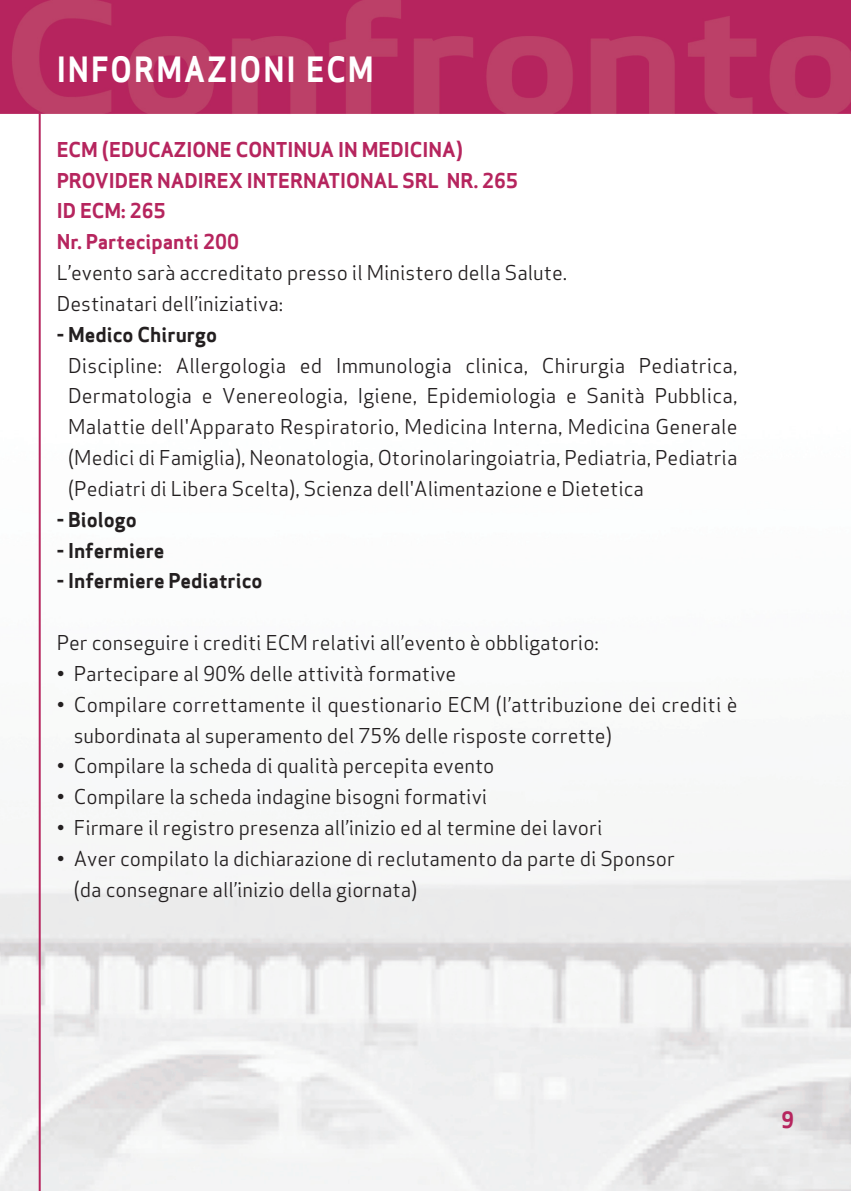
<style>
.page{position:relative;width:851px;height:1191px;background:#fff}
.page>*{position:absolute;margin:0;border:0;box-sizing:border-box;transform-origin:0 0}
.t1{font:34px "Apex Sans Bold T";letter-spacing:.065em;color:#fff;scale:.91 1}
.t2{font:22px "Apex Sans Bold T";color:#b6255e}
.t3{font:20px/30.8px "Apex Sans";color:#231f20}
.t4{font:20px/30.8px "Apex Sans Bold T";color:#b6255e}
.t5{font:20px "Apex Sans Bold T";color:#231f20}
</style>
<div class="page">
<img style="left:0;top:0;width:850px;height:1191px">
<hr style="left:39px;top:113px;width:2px;height:1078px;background:#b6255e">
<h1 class="t1" style="left:57px;top:57px;width:350px">INFORMAZIONI ECM</h1>
<p class="t4" style="left:57px;top:136px;width:463px">ECM (EDUCAZIONE CONTINUA IN MEDICINA)<br>PROVIDER NADIREX INTERNATIONAL SRL NR. 265<br>ID ECM: 265<br>Nr. Partecipanti 200</p>
<p class="t3" style="left:57px;top:260px;width:512px">L’evento sarà accreditato presso il Ministero della Salute.<br>Destinatari dell’iniziativa:</p>
<p class="t5" style="left:57px;top:327px;width:162px">- Medico Chirurgo</p>
<p class="t3" style="left:68px;top:352px;width:671px;text-align:justify">Discipline: Allergologia ed Immunologia clinica, Chirurgia Pediatrica, Dermatologia e Venereologia, Igiene, Epidemiologia e Sanità Pubblica, Malattie dell'Apparato Respiratorio, Medicina Interna, Medicina Generale (Medici di Famiglia), Neonatologia, Otorinolaringoiatria, Pediatria, Pediatria (Pediatri di Libera Scelta), Scienza dell'Alimentazione e Dietetica</p>
<p class="t5" style="left:57px;top:512px;width:81px">- Biologo</p>
<p class="t5" style="left:57px;top:542px;width:109px">- Infermiere</p>
<p class="t5" style="left:57px;top:573px;width:207px">- Infermiere Pediatrico</p>
<p class="t3" style="left:57px;top:629px;width:543px">Per conseguire i crediti ECM relativi all’evento è obbligatorio:</p>
<p class="t3" style="left:57px;top:660px;width:401px">• Partecipare al 90% delle attività formative</p>
<p class="t3" style="left:74px;top:691px;width:665px;text-indent:-17px">• Compilare correttamente il questionario ECM (l’attribuzione dei crediti è subordinata al superamento del 75% delle risposte corrette)</p>
<p class="t3" style="left:57px;top:753px;width:439px">• Compilare la scheda di qualità percepita evento</p>
<p class="t3" style="left:57px;top:784px;width:432px">• Compilare la scheda indagine bisogni formativi</p>
<p class="t3" style="left:57px;top:814px;width:547px">• Firmare il registro presenza all’inizio ed al termine dei lavori</p>
<p class="t3" style="left:74px;top:845px;width:602px;text-indent:-17px">• Aver compilato la dichiarazione di reclutamento da parte di Sponsor (da consegnare all’inizio della giornata)</p>
<p class="t2" style="left:780px;top:1111px;width:15px">9</p>
</div>
